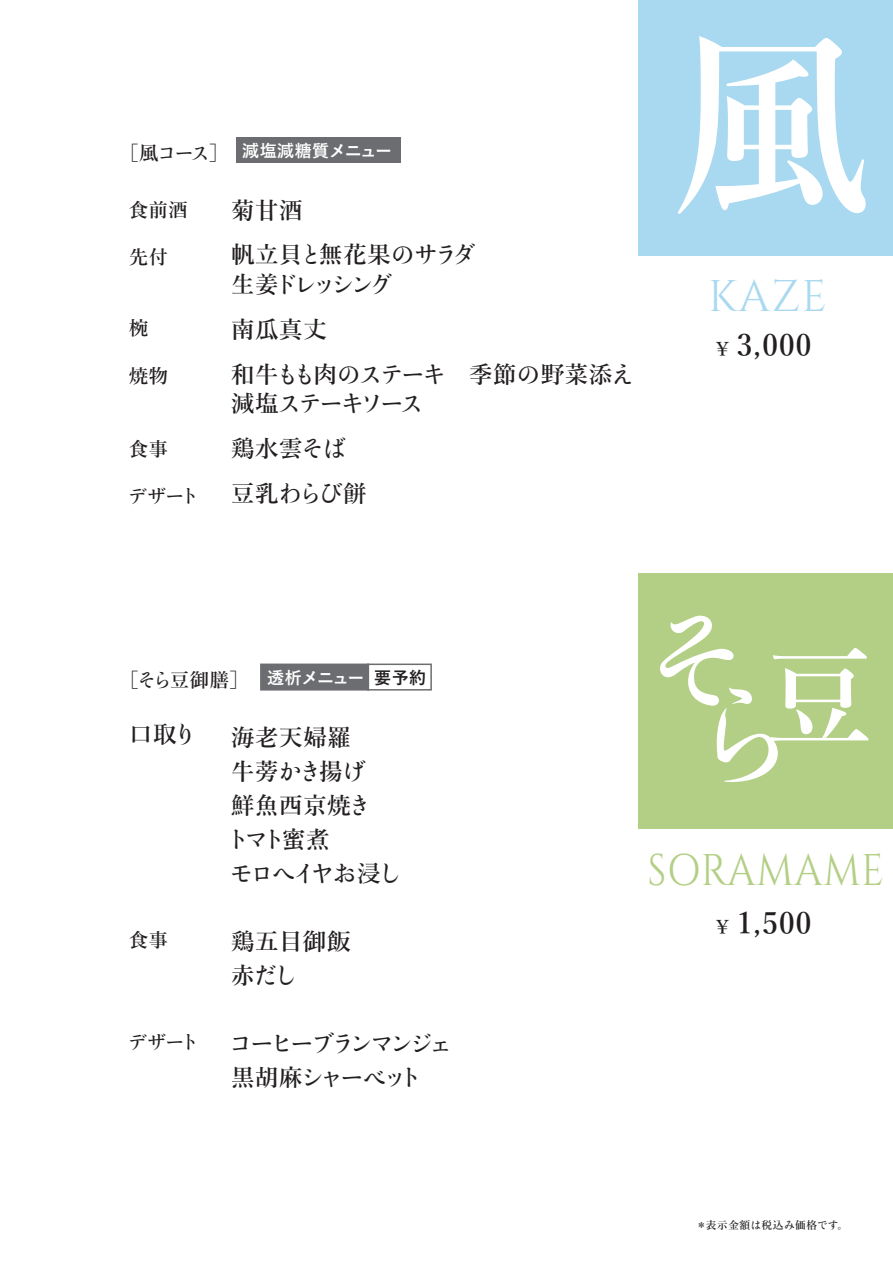
<style>
.page{position:relative;width:893px;height:1263px;background:#fff}
.page>*{position:absolute;margin:0;border:0;box-sizing:border-box;transform-origin:0 0}
.t1{font:600 195.9px "Yu Min 36 p Kn";color:#fff}
.t2{font:44.25px "Cinzel";letter-spacing:.02em;color:#b3cf85;scale:.9 1}
.t3{font:44.25px "Cinzel";color:#a9d9f0}
.t4{font:600 29.7px "Yu Min 36 p Kn";letter-spacing:.04em;color:#231f20}
.t5{font:600 23.4px/44.7px "Yu Min 36 p Kn";letter-spacing:-.07em;color:#231f20}
.t6{font:600 23.4px/34px "Yu Min 36 p Kn";letter-spacing:-.01em;color:#231f20}
.t7{font:600 23.4px/34px "Yu Min 36 p Kn";letter-spacing:-.135em;color:#231f20}
.t8{font:600 23.4px/44.7px "Yu Min 36 p Kn";letter-spacing:.025em;color:#231f20}
.t9{font:600 23.4px/34px "Yu Min 36 p Kn";letter-spacing:.02em;color:#231f20}
.t10{font:600 19.2px "Yu Min 36 p Kn";letter-spacing:-.005em;color:#231f20}
.t11{font:700 16.95px "Yu Go";letter-spacing:.005em;color:#fff}
.t12{font:600 10.65px "Yu Min 36 p Kn";letter-spacing:.055em;color:#231f20}
.s1{font-size:19.2px}
.s2{color:#231f20}
</style>
<div class="page">
<div style="left:638px;top:0;width:255px;height:255px;background:#a9d9f0"></div>
<div style="left:638px;top:574px;width:255px;height:255px;background:#b3cf85"></div>
<svg style="left:660px;top:616px;width:208px;height:166px"></svg>
<div style="left:260px;top:663px;width:109px;height:27px;background:#6c6d70;border:2px solid #6c6d70"></div>
<div style="left:367px;top:663px;width:65px;height:27px;border:2px solid #6c6d70"></div>
<div style="left:236px;top:137px;width:165px;height:26px;background:#6c6d70"></div>
<p class="t10" style="left:120px;top:142px;width:110px">［風コース］</p>
<p class="t10" style="left:129px;top:199px;width:60px">食前酒</p>
<p class="t10" style="left:129px;top:246px;width:40px">先付</p>
<p class="t10" style="left:129px;top:317px;width:21px">椀</p>
<p class="t10" style="left:129px;top:365px;width:40px">焼物</p>
<p class="t10" style="left:129px;top:438px;width:40px">食事</p>
<p class="t10" style="left:128px;top:485px;width:72px">デザート</p>
<p class="t11" style="left:242px;top:141px;width:151px">減塩減糖質メニュー</p>
<p class="t8" style="left:231px;top:188px;width:247px">菊甘酒<br>帆立貝と無花果のサラダ</p>
<p class="t5" style="left:231px;top:263px;width:405px">生姜ドレッシング<br>南瓜真丈<br>和牛もも肉のステーキ　季節の野菜添え</p>
<p class="t5" style="left:231px;top:382px;width:194px">減塩ステーキソース鶏水雲そば<br>豆乳わらび餅</p>
<h1 class="t1" style="left:672px;top:15px;width:197px">風</h1>
<h2 class="t3" style="left:708px;top:271px;width:120px">KAZE</h2>
<p class="t4" style="left:716px;top:329px;width:97px"><span class="s1">¥</span> 3,000</p>
<p class="t11" style="left:267px;top:668px;width:161px">透析メニュー<span class="s2">要予約</span></p>
<p class="t10" style="left:120px;top:669px;width:130px">［そら豆御膳］</p>
<p class="t6" style="left:226px;top:720px;width:177px">海老天婦羅<br>牛蒡かき揚げ<br>鮮魚西京焼き<br>トマト蜜煮<br>モロヘイヤお浸し</p>
<p class="t5" style="left:129px;top:713px;width:69px">口取り</p>
<p class="t10" style="left:129px;top:929px;width:40px">食事</p>
<p class="t10" style="left:128px;top:1031px;width:72px">デザート</p>
<p class="t9" style="left:231px;top:925px;width:121px">鶏五目御飯赤だし</p>
<p class="t7" style="left:229px;top:1027px;width:225px">コーヒーブランマンジェ黒胡麻シャーベット</p>
<h2 class="t2" style="left:648px;top:844px;width:264px">SORAMAME</h2>
<p class="t4" style="left:716px;top:906px;width:97px"><span class="s1">¥</span> 1,500</p>
<p class="t12" style="left:696px;top:1219px;width:154px">＊表示金額は税込み価格です。</p>
</div>
